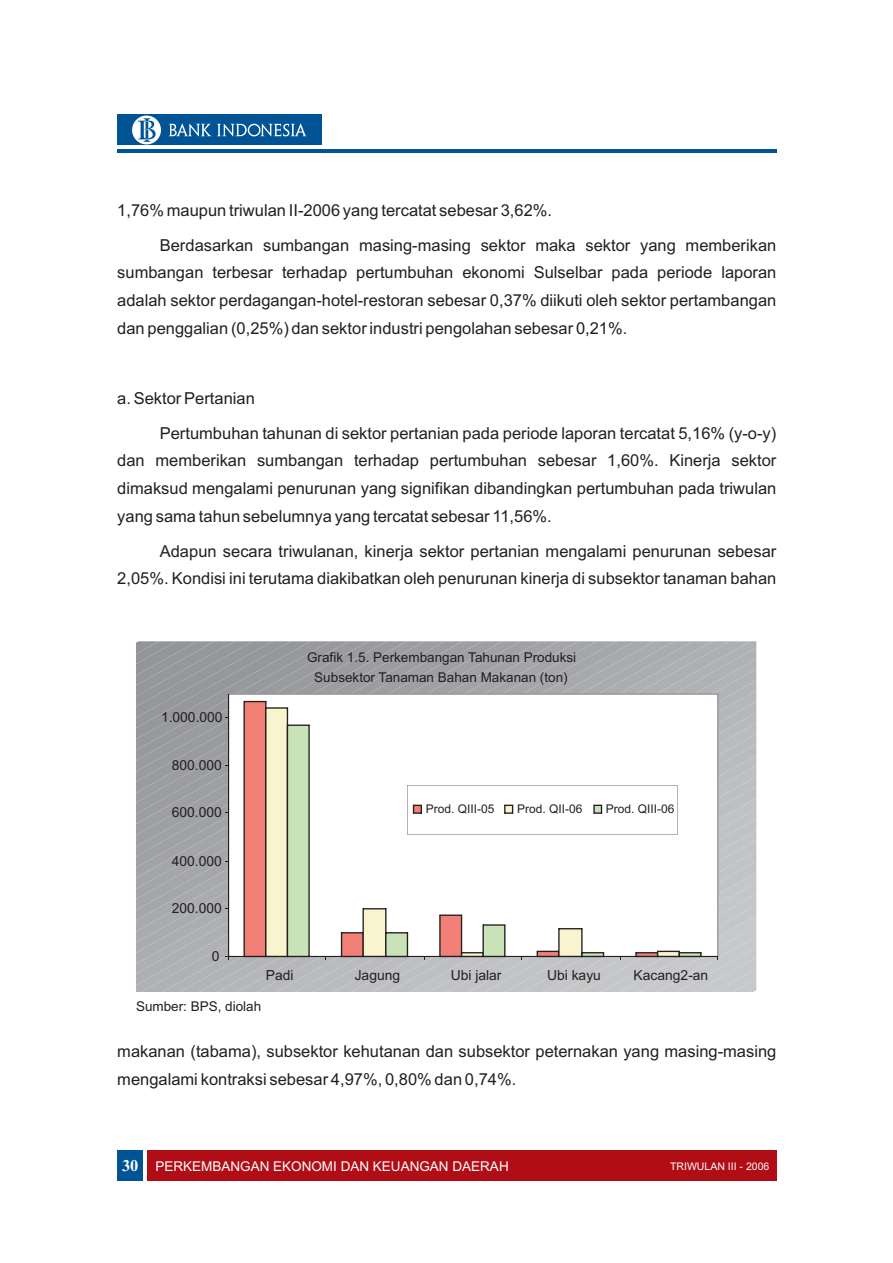
<style>
.page{position:relative;width:893px;height:1263px;background:#fff}
.page>*{position:absolute;margin:0;border:0;box-sizing:border-box;transform-origin:0 0}
.t1{font:16.5px/27.6px "Arial";color:#231f20}
.t2{font:13.8px "Arial";color:#231f20}
.t3{font:13.5px/20px "Arial";color:#231f20;text-align:center}
.t4{font:13.5px "Arial";color:#fff}
.t5{font:12px "Arial";color:#231f20}
.t6{font:10.5px "Arial";color:#fff}
.s1{font-family:"Times New Roman";font-weight:700;font-size:16.5px}
</style>
<div class="page">
<div style="left:117px;top:1150px;width:26px;height:31px;background:#005495"></div>
<div style="left:147px;top:1150px;width:629px;height:31px;background:#b00d15"></div>
<div style="left:117px;top:115px;width:204px;height:30px;background:#005495"></div>
<div style="left:132px;top:116px;width:29px;height:28px;background:#fff;border-radius:50%"></div>
<svg style="left:138px;top:118px;width:18px;height:24px"></svg>
<svg style="left:169px;top:124px;width:42px;height:12px"></svg>
<svg style="left:217px;top:124px;width:89px;height:12px"></svg>
<hr style="left:117px;top:150px;width:659px;height:3px;background:#005495">
<svg style="left:136px;top:641px;width:620px;height:351px"></svg>
<p class="t1" style="left:160px;top:194px;width:618px;line-height:35px;text-indent:-43px">1,76% maupun triwulan II-2006 yang tercatat sebesar 3,62%.<br>Berdasarkan sumbangan masing-masing sektor maka sektor yang memberikan</p>
<p class="t1" style="left:117px;top:260px;width:661px;text-align:justify">sumbangan terbesar terhadap pertumbuhan ekonomi Sulselbar pada periode laporan adalah sektor perdagangan-hotel-restoran sebesar 0,37% diikuti oleh sektor pertambangan dan penggalian (0,25%) dan sektor industri pengolahan sebesar 0,21%.</p>
<p class="t1" style="left:160px;top:382px;width:618px;line-height:35px;text-indent:-43px">a. Sektor Pertanian<br>Pertumbuhan tahunan di sektor pertanian pada periode laporan tercatat 5,16% (y-o-y)</p>
<p class="t1" style="left:117px;top:448px;width:661px;text-align:justify">dan memberikan sumbangan terhadap pertumbuhan sebesar 1,60%. Kinerja sektor dimaksud mengalami penurunan yang signifikan dibandingkan pertumbuhan pada triwulan yang sama tahun sebelumnya yang tercatat sebesar 11,56%.</p>
<p class="t1" style="left:117px;top:538px;width:661px;text-align:right">Adapun secara triwulanan, kinerja sektor pertanian mengalami penurunan sebesar<br>2,05%. Kondisi ini terutama diakibatkan oleh penurunan kinerja di subsektor tanaman bahan</p>
<p class="t2" style="left:161px;top:712px;width:63px">1.000.000</p>
<p class="t2" style="left:172px;top:759px;width:52px">800.000</p>
<p class="t2" style="left:172px;top:807px;width:52px">600.000</p>
<p class="t2" style="left:172px;top:855px;width:52px">400.000</p>
<p class="t2" style="left:172px;top:903px;width:52px">200.000</p>
<p class="t2" style="left:212px;top:950px;width:9px">0</p>
<p class="t3" style="left:307px;top:648px;width:271px">Grafik 1.5. Perkembangan Tahunan Produksi<br>Subsektor Tanaman Bahan Makanan (ton)</p>
<p class="t5" style="left:426px;top:804px;width:70px">Prod. QIII-05</p>
<p class="t5" style="left:517px;top:804px;width:67px">Prod. QII-06</p>
<p class="t5" style="left:606px;top:804px;width:70px">Prod. QIII-06</p>
<p class="t2" style="left:266px;top:970px;width:29px">Padi</p>
<p class="t2" style="left:355px;top:970px;width:47px">Jagung</p>
<p class="t2" style="left:451px;top:970px;width:52px">Ubi jalar</p>
<p class="t2" style="left:547px;top:970px;width:55px">Ubi kayu</p>
<p class="t2" style="left:634px;top:970px;width:76px">Kacang2-an</p>
<p class="t3" style="left:136px;top:997px;width:127px">Sumber: BPS, diolah</p>
<p class="t1" style="left:117px;top:1039px;width:661px">makanan (tabama), subsektor kehutanan dan subsektor peternakan yang masing-masing mengalami kontraksi sebesar 4,97%, 0,80% dan 0,74%.</p>
<p class="t4" style="left:122px;top:1161px;width:388px"><span class="s1">30</span> PERKEMBANGAN EKONOMI DAN KEUANGAN DAERAH</p>
<p class="t6" style="left:670px;top:1162px;width:101px">TRIWULAN III - 2006</p>
</div>
